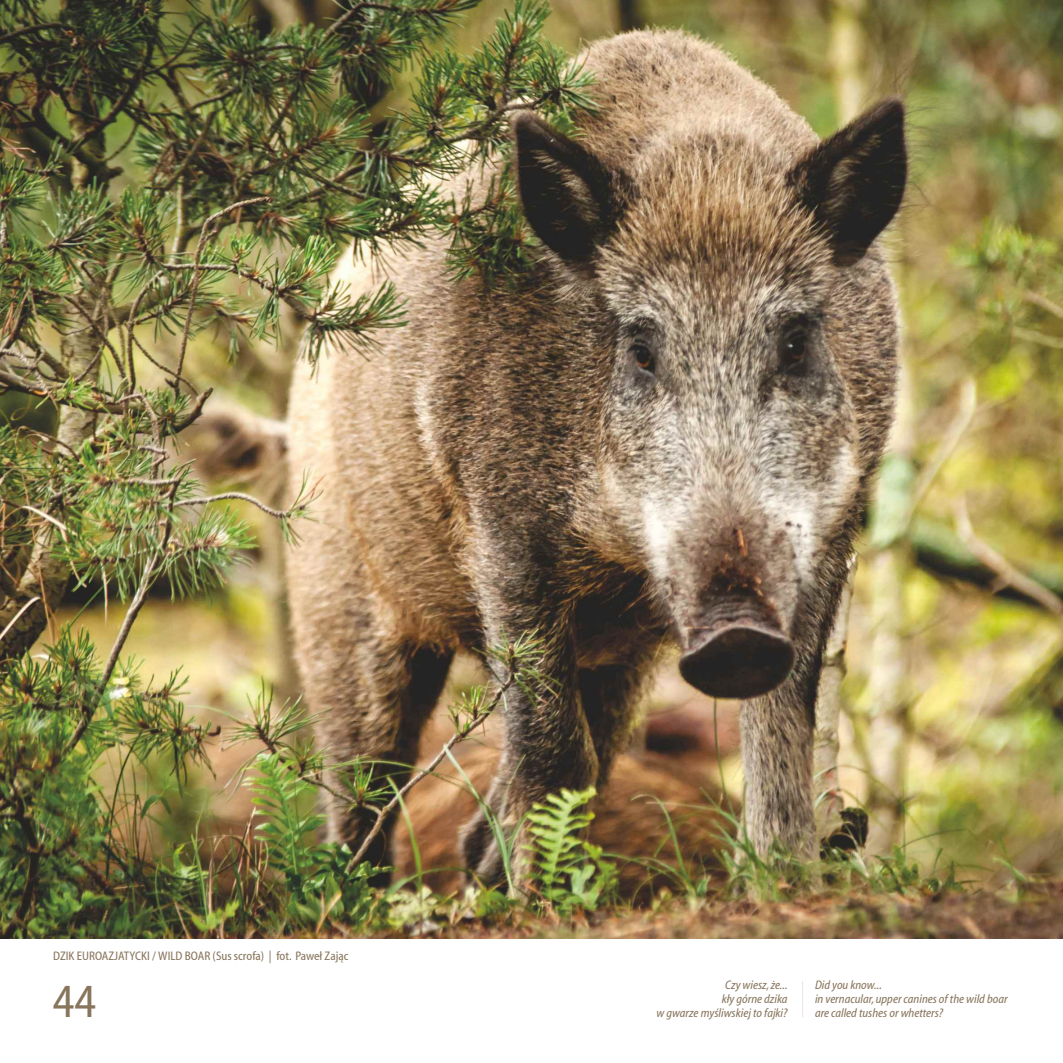
<style>
.page{position:relative;width:1063px;height:1063px;background:#fff}
.page>*{position:absolute;margin:0;border:0;box-sizing:border-box;transform-origin:0 0}
.t1{font:condensed 47.88px "Myriad Web Pro";color:#87755c}
.t2{font:italic condensed 12.5px/14.2px "Myriad Web Pro";color:#87755c;text-align:right}
.t3{font:condensed 12.5px "Myriad Web Pro";color:#87755c}
</style>
<div class="page">
<img style="left:0;top:0;width:1063px;height:938px">
<hr style="left:802px;top:981px;width:1px;height:36px;background:#ebe3e0">
<p class="t3" style="left:53px;top:951px;width:297px">DZIK EUROAZJATYCKI / WILD BOAR (Sus scrofa) | fot. Paweł Zając</p>
<h1 class="t1" style="left:53px;top:981px;width:45px">44</h1>
<p class="t2" style="left:657px;top:979px;width:133px">Czy wiesz, że...<br>kły górne dzika<br>w gwarze myśliwskiej to fajki?</p>
<p class="t2" style="left:815px;top:979px;width:194px;text-align:left">Did you know...<br>in vernacular, upper canines of the wild boar are called tushes or whetters?</p>
</div>
